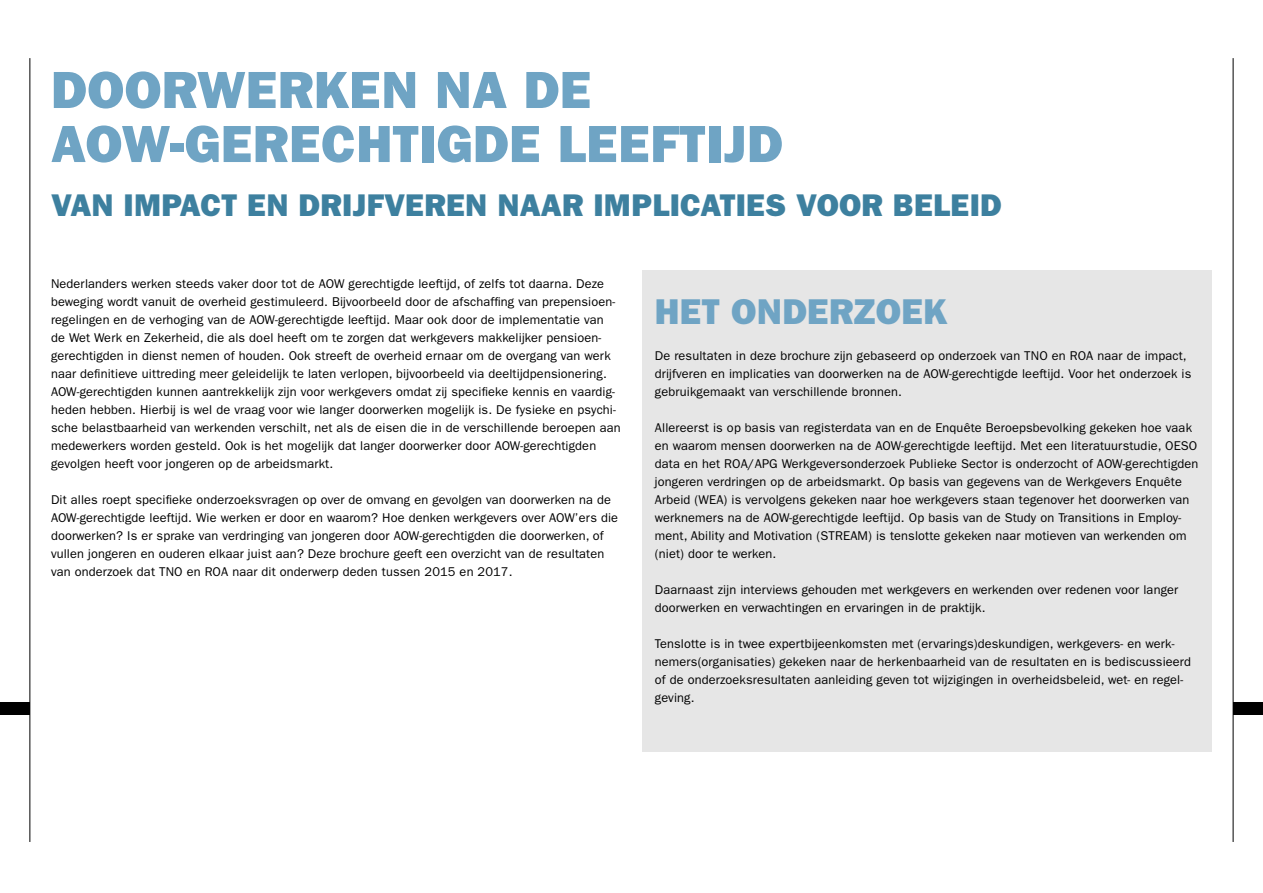
<style>
.page{position:relative;width:1263px;height:893px;background:#fff}
.page>*{position:absolute;margin:0;border:0;box-sizing:border-box;transform-origin:0 0}
.t1{font:52.5px/54px "ITC Franklin Gothic Std Hvy";letter-spacing:.01em;color:#6fa4c4}
.t2{font:36px "ITC Franklin Gothic Std Hvy";letter-spacing:.01em;color:#6fa4c4}
.t3{font:31.5px "ITC Franklin Gothic Std Hvy";letter-spacing:.01em;color:#3d809f}
.t4{font:12.75px/18px "ITC Franklin Gothic Std";letter-spacing:.01em;color:#000}
</style>
<div class="page">
<hr style="left:30px;top:58px;width:1px;height:784px;background:#000">
<div style="left:0;top:702px;width:30px;height:12px;background:#000"></div>
<div style="left:1233px;top:702px;width:30px;height:12px;background:#000"></div>
<div style="left:642px;top:270px;width:570px;height:482px;background:#e6e6e6"></div>
<hr style="left:1233px;top:58px;width:1px;height:784px;background:#000">
<h1 class="t1" style="left:51px;top:63px;width:733px">DOORWERKEN NA DE<br>AOW-GERECHTIGDE LEEFTIJD</h1>
<h3 class="t3" style="left:51px;top:187px;width:952px">VAN IMPACT EN DRIJFVEREN NAAR IMPLICATIES VOOR BELEID</h3>
<p class="t4" style="left:51px;top:275px;width:571px">Nederlanders werken steeds vaker door tot de AOW gerechtigde leeftijd, of zelfs tot daarna. Deze beweging wordt vanuit de overheid gestimuleerd. Bijvoorbeeld door de afschaffing van prepensioen&shy;regelingen en de verhoging van de AOW-gerechtigde leeftijd. Maar ook door de implementatie van de Wet Werk en Zekerheid, die als doel heeft om te zorgen dat werkgevers makkelijker pensioen&shy;gerechtigden in dienst nemen of houden. Ook streeft de overheid ernaar om de overgang van werk naar definitieve uittreding meer geleidelijk te laten verlopen, bijvoorbeeld via deeltijdpensionering.<br>AOW-gerechtigden kunnen aantrekkelijk zijn voor werkgevers omdat zij specifieke kennis en vaardig&shy;heden hebben. Hierbij is wel de vraag voor wie langer doorwerken mogelijk is. De fysieke en psychi&shy;sche belastbaarheid van werkenden verschilt, net als de eisen die in de verschillende beroepen aan medewerkers worden gesteld. Ook is het mogelijk dat langer doorwerker door AOW-gerechtigden gevolgen heeft voor jongeren op de arbeidsmarkt.</p>
<p class="t4" style="left:51px;top:491px;width:569px">Dit alles roept specifieke onderzoeksvragen op over de omvang en gevolgen van doorwerken na de AOW-gerechtigde leeftijd. Wie werken er door en waarom? Hoe denken werkgevers over AOW’ers die doorwerken? Is er sprake van verdringing van jongeren door AOW-gerechtigden die doorwerken, of vullen jongeren en ouderen elkaar juist aan? Deze brochure geeft een overzicht van de resultaten van onderzoek dat TNO en ROA naar dit onderwerp deden tussen 2015 en 2017.</p>
<h2 class="t2" style="left:655px;top:290px;width:294px">HET ONDERZOEK</h2>
<p class="t4" style="left:655px;top:347px;width:538px">De resultaten in deze brochure zijn gebaseerd op onderzoek van TNO en ROA naar de impact, drijfveren en implicaties van doorwerken na de AOW-gerechtigde leeftijd. Voor het onderzoek is gebruikgemaakt van verschillende bronnen.</p>
<p class="t4" style="left:655px;top:419px;width:545px">Allereerst is op basis van registerdata van en de Enquête Beroepsbevolking gekeken hoe vaak en waarom mensen doorwerken na de AOW-gerechtigde leeftijd. Met een literatuurstudie, OESO data en het ROA/APG Werkgeversonderzoek Publieke Sector is onderzocht of AOW-gerechtigden jongeren verdringen op de arbeidsmarkt. Op basis van gegevens van de Werkgevers Enquête Arbeid (WEA) is vervolgens gekeken naar hoe werkgevers staan tegenover het doorwerken van werknemers na de AOW-gerechtigde leeftijd. Op basis van de Study on Transitions in Employ&shy;ment, Ability and Motivation (STREAM) is tenslotte gekeken naar motieven van werkenden om (niet) door te werken.</p>
<p class="t4" style="left:655px;top:581px;width:525px">Daarnaast zijn interviews gehouden met werkgevers en werkenden over redenen voor langer doorwerken en verwachtingen en ervaringen in de praktijk.</p>
<p class="t4" style="left:655px;top:635px;width:538px">Tenslotte is in twee expertbijeenkomsten met (ervarings)deskundigen, werkgevers- en werk&shy;nemers(organisaties) gekeken naar de herkenbaarheid van de resultaten en is bediscussieerd of de onderzoeksresultaten aanleiding geven tot wijzigingen in overheidsbeleid, wet- en regel&shy;geving.</p>
</div>
